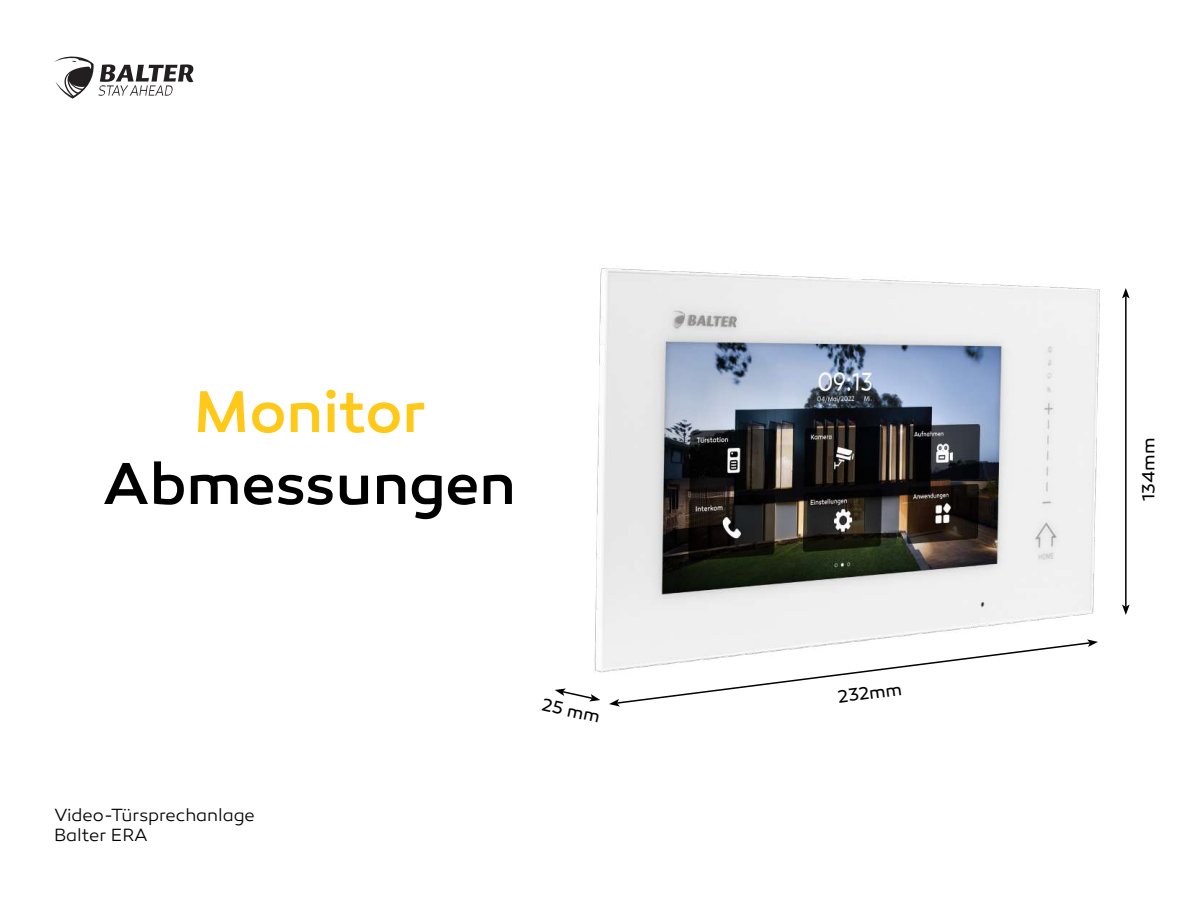
<style>
.page{position:relative;width:1200px;height:900px;background:#fff}
.page>*{position:absolute;margin:0;border:0;box-sizing:border-box;transform-origin:0 0}
.t1{font:500 60px "Canaro";letter-spacing:-.005em;color:#000}
.t2{font:500 60px "Canaro";letter-spacing:-.005em;color:#ffc91a}
.t3{font:300 18px/19.5px "Canaro";letter-spacing:-.005em;color:#000}
.t4{font:18px "Canaro";color:#000}
</style>
<div class="page">
<svg style="left:54px;top:56px;width:139px;height:43px"></svg>
<img style="left:594px;top:268px;width:506px;height:405px">
<svg style="left:609px;top:639px;width:489px;height:68px"></svg>
<hr style="left:1125px;top:296px;width:2px;height:311px;background:#000">
<svg style="left:1122px;top:288px;width:8px;height:11px"></svg>
<svg style="left:1122px;top:604px;width:8px;height:11px"></svg>
<svg style="left:555px;top:688px;width:45px;height:14px"></svg>
<h1 class="t2" style="left:193px;top:376px;width:234px">Monitor</h1>
<h1 class="t1" style="left:103px;top:448px;width:415px">Abmessungen</h1>
<p class="t3" style="left:54px;top:806px;width:202px">Video-Türsprechanlage<br>Balter ERA</p>
<p class="t4" style="left:545px;top:694px;width:61px;rotate:13deg">25 mm</p>
<p class="t4" style="left:837px;top:686px;width:66px;rotate:-7deg">232mm</p>
<p class="t4" style="left:1138px;top:501px;width:65px;rotate:-90deg">134mm</p>
</div>
